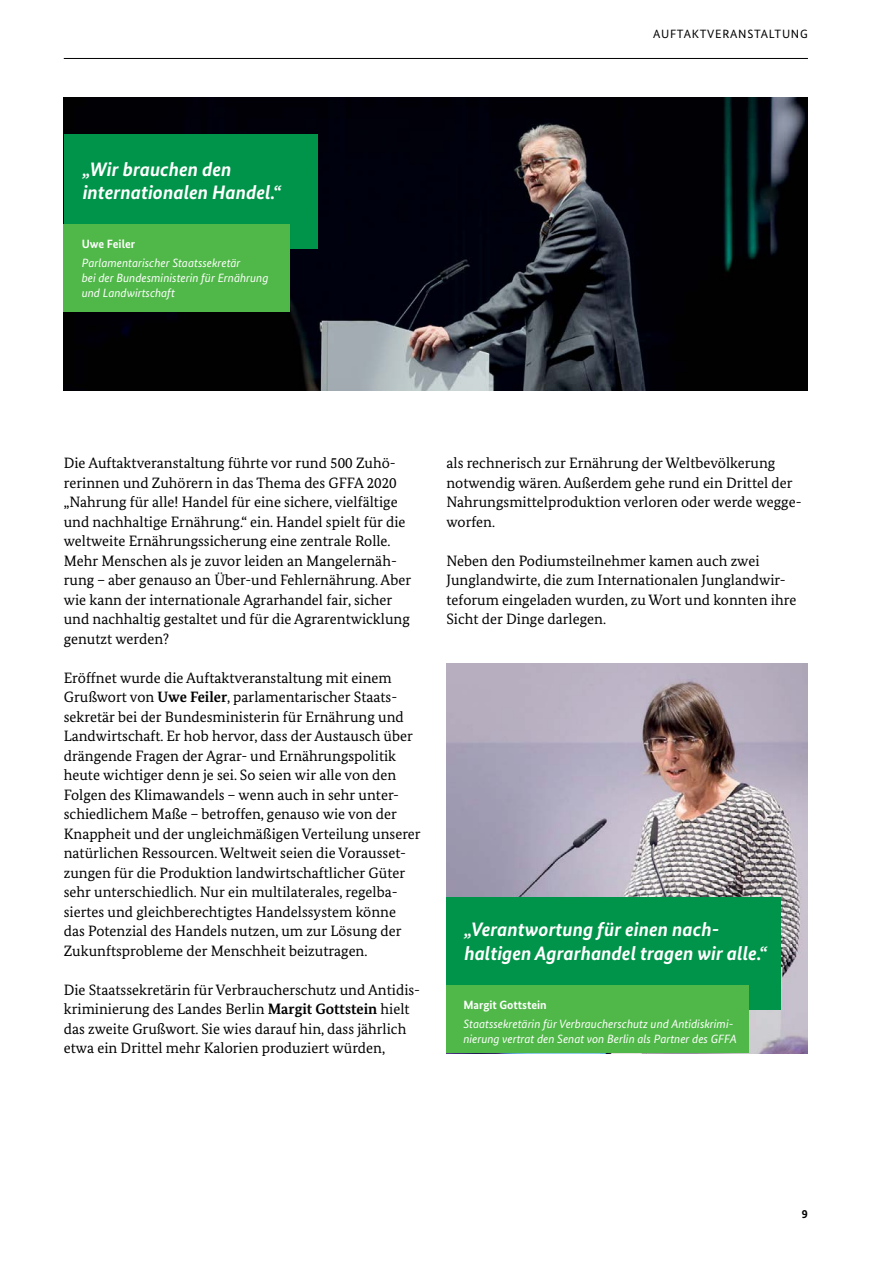
<style>
.page{position:relative;width:893px;height:1263px;background:#fff}
.page>*{position:absolute;margin:0;border:0;box-sizing:border-box;transform-origin:0 0}
.t1{font:italic 700 19.5px/23.4px "Bundes Sans";color:#fff}
.t2{font:15px/19.5px "Bundes Serif";color:#000}
.t3{font:italic 12px/15px "Bundes Sans";color:#fff}
.t4{font:700 12px "Bundes Sans";color:#fff}
.t5{font:12px "Bundes Sans";letter-spacing:.06em;color:#000}
.t6{font:700 12px "Bundes Sans";color:#000}
.s1{font-weight:700}
</style>
<div class="page">
<img style="left:64px;top:98px;width:744px;height:292px">
<img style="left:446px;top:663px;width:362px;height:390px">
<div style="left:64px;top:134px;width:253px;height:115px;background:#00944a"></div>
<div style="left:64px;top:224px;width:226px;height:88px;background:#50b848"></div>
<div style="left:446px;top:897px;width:335px;height:113px;background:#00944a"></div>
<div style="left:446px;top:985px;width:303px;height:68px;background:#50b848"></div>
<hr style="left:64px;top:58px;width:744px;height:1px;background:#000">
<p class="t1" style="left:83px;top:157px;width:200px">„Wir brauchen den internationalen Handel.“</p>
<p class="t4" style="left:82px;top:236px;width:55px">Uwe Feiler</p>
<p class="t3" style="left:82px;top:255px;width:188px">Parlamentarischer Staatssekretär<br>bei der Bundesministerin für Ernährung und Landwirtschaft</p>
<p class="t5" style="left:653px;top:26px;width:156px">AUFTAKTVERANSTALTUNG</p>
<p class="t2" style="left:64px;top:453px;width:349px">Die Auftaktveranstaltung führte vor rund 500 Zuhö&shy;rerinnen und Zuhörern in das Thema des GFFA 2020 „Nahrung für alle! Handel für eine sichere, vielfältige und nachhaltige Ernährung.“ ein. Handel spielt für die weltweite Ernährungssicherung eine zentrale Rolle.<br>Mehr Menschen als je zuvor leiden an Mangelernäh&shy;rung – aber genauso an Über-und Fehlernährung. Aber wie kann der internationale Agrarhandel fair, sicher und nachhaltig gestaltet und für die Agrarentwicklung genutzt werden?</p>
<p class="t2" style="left:64px;top:667px;width:358px">Eröffnet wurde die Auftaktveranstaltung mit einem Grußwort von <span class="s1">Uwe Feiler</span>, parlamentarischer Staats&shy;sekretär bei der Bundesministerin für Ernährung und Landwirtschaft. Er hob hervor, dass der Austausch über drängende Fragen der Agrar- und Ernährungspolitik heute wichtiger denn je sei. So seien wir alle von den Folgen des Klimawandels – wenn auch in sehr unter&shy;schiedlichem Maße – betroffen, genauso wie von der Knappheit und der ungleichmäßigen Verteilung unserer natürlichen Ressourcen. Weltweit seien die Vorausset&shy;zungen für die Produktion landwirtschaftlicher Güter sehr unterschiedlich. Nur ein multilaterales, regelba&shy;siertes und gleichberechtigtes Handelssystem könne das Potenzial des Handels nutzen, um zur Lösung der Zukunftsprobleme der Menschheit beizutragen.</p>
<p class="t2" style="left:64px;top:979px;width:358px">Die Staatssekretärin für Verbraucherschutz und Antidis&shy;kriminierung des Landes Berlin <span class="s1">Margit Gottstein</span> hielt das zweite Grußwort. Sie wies darauf hin, dass jährlich etwa ein Drittel mehr Kalorien produziert würden,</p>
<p class="t2" style="left:446px;top:453px;width:357px">als rechnerisch zur Ernährung der Weltbevölkerung notwendig wären. Außerdem gehe rund ein Drittel der Nahrungsmittelproduktion verloren oder werde wegge&shy;worfen.</p>
<p class="t2" style="left:446px;top:550px;width:351px">Neben den Podiumsteilnehmer kamen auch zwei Junglandwirte, die zum Internationalen Junglandwir&shy;teforum eingeladen wurden, zu Wort und konnten ihre Sicht der Dinge darlegen.</p>
<p class="t1" style="left:464px;top:917px;width:304px">„Verantwortung für einen nach&shy;haltigen Agrarhandel tragen wir alle.“</p>
<p class="t4" style="left:463px;top:997px;width:85px">Margit Gottstein</p>
<p class="t3" style="left:463px;top:1016px;width:275px">Staatssekretärin für Verbraucherschutz und Antidiskrimi&shy;nierung vertrat den Senat von Berlin als Partner des GFFA</p>
<p class="t6" style="left:802px;top:1207px;width:7px">9</p>
</div>
